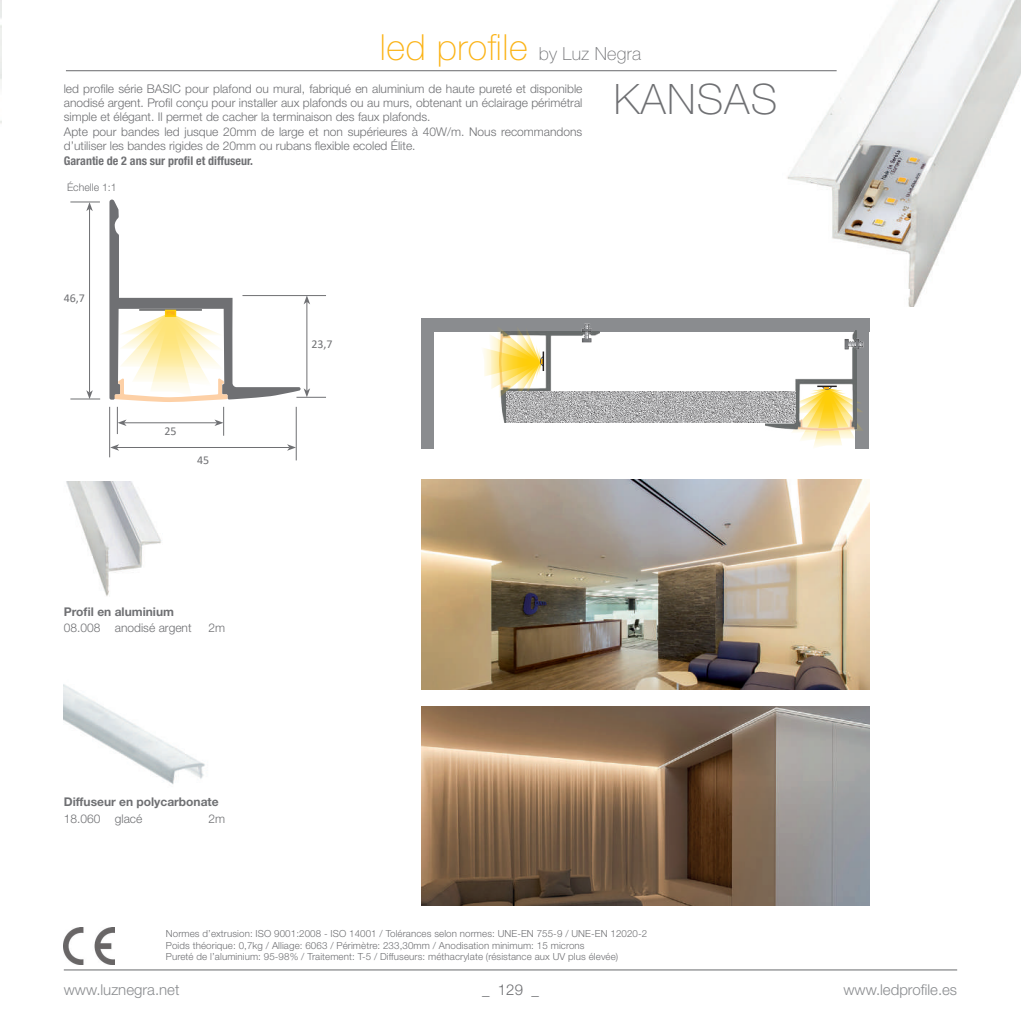
<style>
.page{position:relative;width:1021px;height:1021px;background:#fff}
.page>*{position:absolute;margin:0;border:0;box-sizing:border-box;transform-origin:0 0}
.t1{font:100 42px "Helvetica Neue LT Std";letter-spacing:.03em;color:#6f7073}
.t2{font:100 36px "Helvetica Neue LT Std";letter-spacing:.015em;color:#fbb316}
.t3{font:300 15px "Helvetica Neue LT Std";color:#8a8c8f}
.t4{font:300 15px "Helvetica Neue LT Std";color:#6f7073}
.t5{font:300 12px/14.4px "Helvetica Neue LT Std";color:#6f7073}
.t6{font:700 12px "Helvetica Neue LT Std";color:#6f7073}
.t7{font:700 condensed 12px "Helvetica Neue LT Std";color:#6f7073}
.t8{font:12px "Calibri";color:#6f7073}
.t9{font:300 10.5px "Helvetica Neue LT Std";color:#6f7073}
.t10{font:300 9.75px/11.7px "Helvetica Neue LT Std";letter-spacing:.01em;color:#6f7073}
.s1{font-size:18px;color:#6f7073}
</style>
<div class="page">
<hr style="left:64px;top:969px;width:893px;height:1px;background:#6f7073">
<img style="left:782px;top:0;width:238px;height:306px">
<img style="left:66px;top:481px;width:96px;height:115px">
<img style="left:64px;top:684px;width:141px;height:100px">
<img style="left:422px;top:479px;width:447px;height:210px">
<img style="left:422px;top:706px;width:447px;height:199px">
<img style="left:0;top:0;width:1px;height:124px">
<div style="left:422px;top:318px;width:12px;height:131px;background:#8a8c8f"></div>
<div style="left:422px;top:318px;width:447px;height:13px;background:#8a8c8f"></div>
<div style="left:855px;top:318px;width:14px;height:131px;background:#8a8c8f"></div>
<img style="left:500px;top:331px;width:99px;height:91px">
<svg style="left:480px;top:329px;width:63px;height:69px"></svg>
<hr style="left:542px;top:351px;width:2px;height:20px;background:#231f20">
<svg style="left:792px;top:385px;width:71px;height:62px"></svg>
<img style="left:765px;top:331px;width:91px;height:99px">
<img style="left:581px;top:323px;width:10px;height:19px">
<svg style="left:581px;top:328px;width:10px;height:3px"></svg>
<img style="left:845px;top:339px;width:18px;height:10px">
<svg style="left:856px;top:339px;width:2px;height:10px"></svg>
<img style="left:507px;top:391px;width:111px;height:31px">
<img style="left:618px;top:391px;width:77px;height:31px">
<img style="left:695px;top:391px;width:101px;height:31px">
<img style="left:64px;top:927px;width:51px;height:37px">
<hr style="left:89px;top:209px;width:1px;height:183px;background:#6f7073">
<svg style="left:86px;top:390px;width:7px;height:9px"></svg>
<svg style="left:86px;top:203px;width:7px;height:8px"></svg>
<hr style="left:70px;top:202px;width:30px;height:1px;background:#6f7073">
<hr style="left:296px;top:397px;width:30px;height:1px;background:#6f7073">
<hr style="left:70px;top:399px;width:30px;height:1px;background:#6f7073">
<hr style="left:242px;top:295px;width:84px;height:1px;background:#6f7073">
<hr style="left:117px;top:447px;width:172px;height:1px;background:#6f7073">
<svg style="left:110px;top:444px;width:9px;height:7px"></svg>
<svg style="left:287px;top:444px;width:9px;height:7px"></svg>
<hr style="left:296px;top:407px;width:1px;height:53px;background:#6f7073">
<svg style="left:109px;top:199px;width:201px;height:237px"></svg>
<hr style="left:109px;top:407px;width:1px;height:50px;background:#6f7073">
<hr style="left:66px;top:70px;width:770px;height:1px;background:#6f7073">
<h2 class="t2" style="left:380px;top:27px;width:262px">led profile <span class="s1">by Luz Negra</span></h2>
<p class="t5" style="left:64px;top:81px;width:520px">led profile série BASIC pour plafond ou mural, fabriqué en aluminium de haute pureté et disponible anodisé argent. Profil conçu pour installer aux plafonds ou au murs, obtenant un éclairage périmétral simple et élégant. Il permet de cacher la terminaison des faux plafonds.<br>Apte pour bandes led jusque 20mm de large et non supérieures à 40W/m. Nous recommandons d’utiliser les bandes rigides de 20mm ou rubans flexible ecoled Élite.</p>
<p class="t7" style="left:64px;top:153px;width:191px">Garantie de 2 ans sur profil et diffuseur.</p>
<p class="t9" style="left:67px;top:181px;width:51px">Échelle 1:1</p>
<h1 class="t1" style="left:614px;top:75px;width:165px">KANSAS</h1>
<p class="t8" style="left:64px;top:290px;width:23px">46,7</p>
<p class="t8" style="left:164px;top:423px;width:14px">25</p>
<p class="t8" style="left:197px;top:451px;width:14px">45</p>
<p class="t8" style="left:311px;top:335px;width:23px">23,7</p>
<p class="t6" style="left:64px;top:604px;width:112px">Profil en aluminium</p>
<p class="t5" style="left:64px;top:620px;width:129px">08.008 anodisé argent</p>
<p class="t5" style="left:208px;top:620px;width:18px">2m</p>
<p class="t6" style="left:64px;top:794px;width:156px">Diffuseur en polycarbonate</p>
<p class="t5" style="left:64px;top:811px;width:80px">18.060 glacé</p>
<p class="t5" style="left:208px;top:811px;width:18px">2m</p>
<p class="t10" style="left:166px;top:927px;width:483px">Normes d’extrusion: ISO 9001:2008 - ISO 14001 / Tolérances selon normes: UNE-EN 755-9 / UNE-EN 12020-2<br>Poids théorique: 0,7kg / Alliage: 6063 / Périmètre: 233,30mm / Anodisation minimum: 15 microns<br>Pureté de l’aluminium: 95-98% / Traitement: T-5 / Diffuseurs: méthacrylate (résistance aux UV plus élevée)</p>
<p class="t3" style="left:64px;top:980px;width:117px">www.luznegra.net</p>
<p class="t4" style="left:482px;top:980px;width:58px">_ 129 _</p>
<p class="t3" style="left:843px;top:980px;width:115px">www.ledprofile.es</p>
</div>
